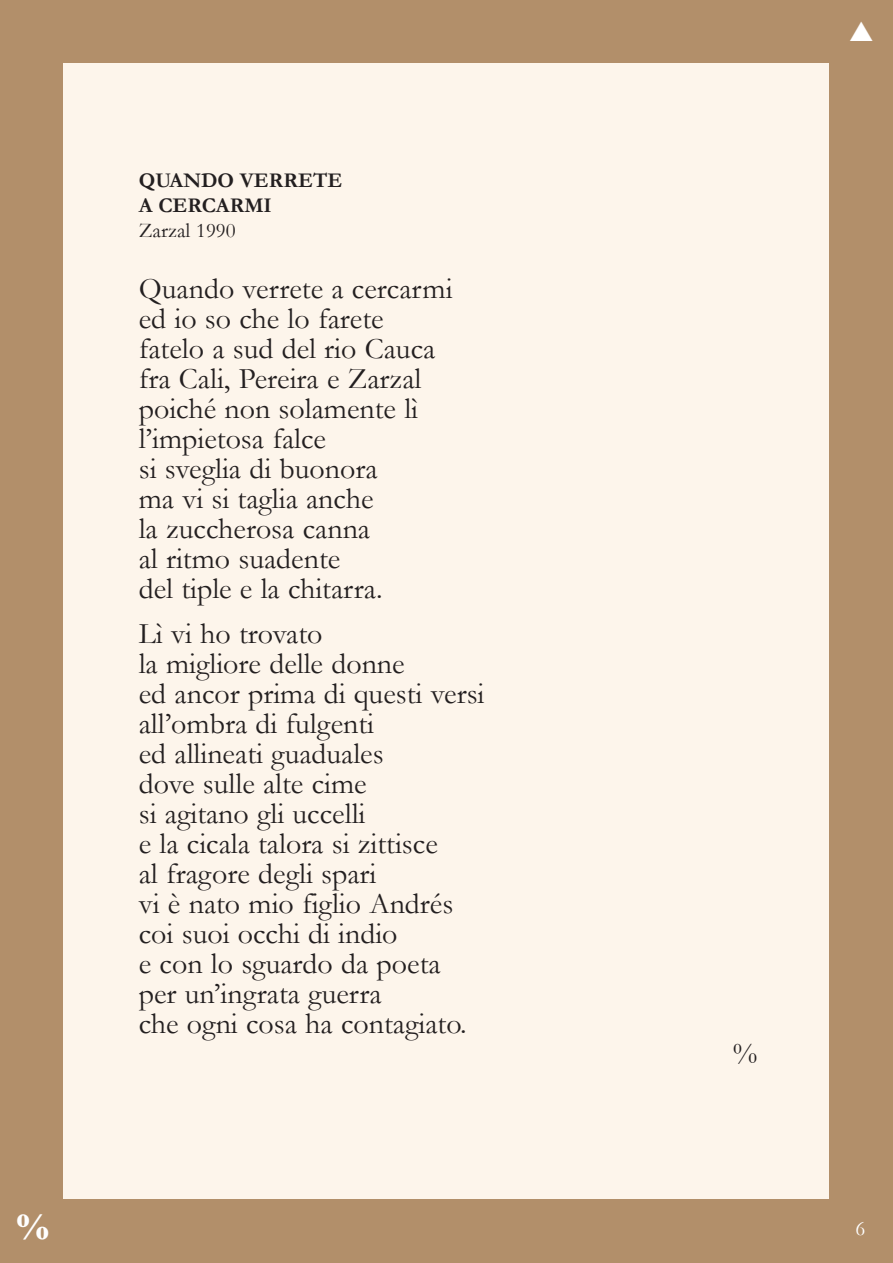
<style>
.page{position:relative;width:893px;height:1263px;background:#fff}
.page>*{position:absolute;margin:0;border:0;box-sizing:border-box;transform-origin:0 0}
.t1{font:700 36px "Times New Roman";color:#fff}
.t2{font:30px/30px "Garamond";color:#231f20}
.t3{font:700 21px/25.2px "Garamond";color:#231f20}
.t4{font:21px "Garamond";color:#231f20}
.t5{font:21px "Garamond";color:#fff}
</style>
<div class="page">
<div style="left:0;top:0;width:893px;height:1263px;background:linear-gradient(to right,#b28f6a,#b28f6a)"></div>
<div style="left:64px;top:64px;width:765px;height:1135px;background:#fdf5eb"></div>
<svg style="left:850px;top:21px;width:22px;height:20px"></svg>
<p class="t3" style="left:139px;top:168px;width:205px">QUANDO VERRETE<br>A CERCARMI</p>
<p class="t4" style="left:139px;top:219px;width:98px">Zarzal 1990</p>
<p class="t2" style="left:139px;top:274px;width:315px">Quando verrete a cercarmi ed io so che lo farete fatelo a sud del rio Cauca fra Cali, Pereira e Zarzal poiché non solamente lì l’impietosa falce<br>si sveglia di buonora<br>ma vi si taglia anche<br>la zuccherosa canna<br>al ritmo suadente<br>del tiple e la chitarra.</p>
<p class="t2" style="left:139px;top:619px;width:347px">Lì vi ho trovato<br>la migliore delle donne<br>ed ancor prima di questi versi all’ombra di fulgenti<br>ed allineati guaduales<br>dove sulle alte cime<br>si agitano gli uccelli<br>e la cicala talora si zittisce<br>al fragore degli spari<br>vi è nato mio figlio Andrés coi suoi occhi di indio<br>e con lo sguardo da poeta per un’ingrata guerra<br>che ogni cosa ha contagiato.</p>
<p class="t2" style="left:733px;top:1039px;width:26px">%</p>
<p class="t1" style="left:15px;top:1207px;width:37px">%</p>
<p class="t5" style="left:855px;top:1217px;width:11px">6</p>
</div>
